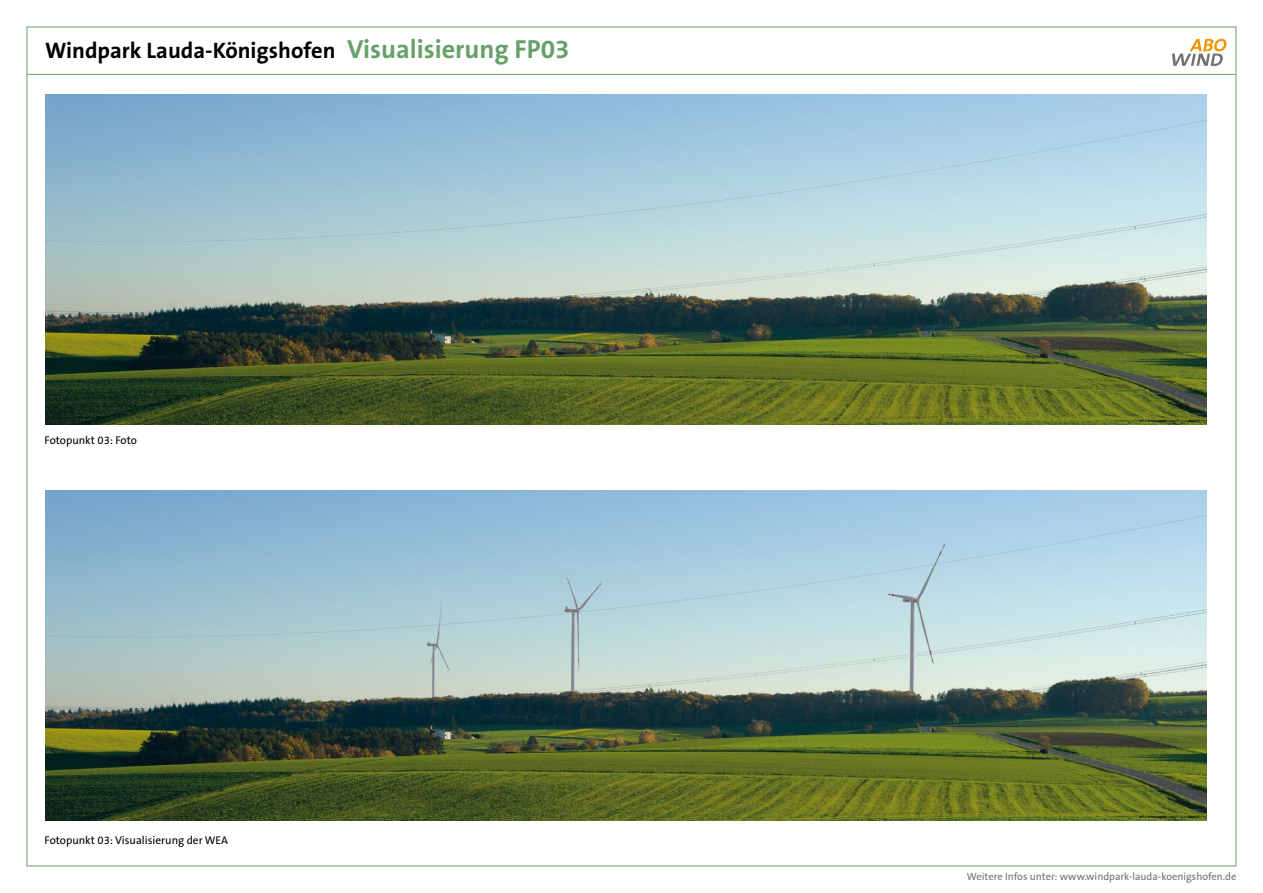
<style>
.page{position:relative;width:1263px;height:893px;background:#fff}
.page>*{position:absolute;margin:0;border:0;box-sizing:border-box;transform-origin:0 0}
.t1{font:700 22.5px "The Sans B W7";color:#000}
.t2{font:11.25px "The Sans B W5 Plain";color:#000}
.t3{font:10.5px "The Sans B W5 Plain";color:#707172}
.s1{font-size:26.25px;color:#67a16a}
</style>
<div class="page">
<hr style="left:27px;top:74px;width:1209px;height:1px;background:#67a16a">
<img style="left:45px;top:94px;width:1161px;height:330px">
<img style="left:45px;top:491px;width:1161px;height:330px">
<svg style="left:1172px;top:39px;width:54px;height:27px"></svg>
<p class="t1" style="left:45px;top:36px;width:526px">Windpark Lauda-Königshofen <span class="s1">Visualisierung FP03</span></p>
<p class="t2" style="left:45px;top:433px;width:94px">Fotopunkt 03: Foto</p>
<p class="t2" style="left:45px;top:833px;width:185px">Fotopunkt 03: Visualisierung der WEA</p>
<p class="t3" style="left:967px;top:869px;width:271px">Weitere Infos unter: www.windpark-lauda-koenigshofen.de</p>
</div>
